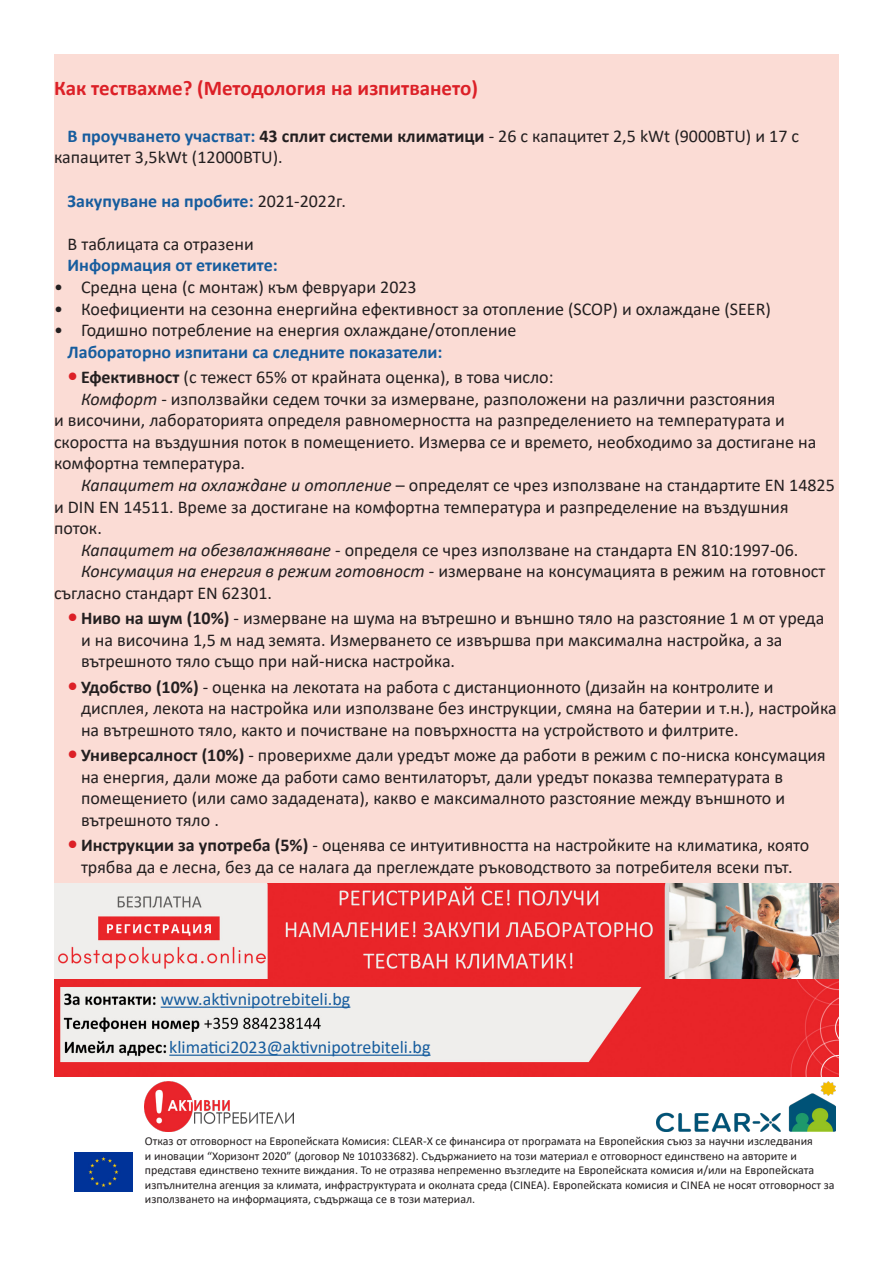
<style>
.page{position:relative;width:893px;height:1263px;background:#fff}
.page>*{position:absolute;margin:0;border:0;box-sizing:border-box;transform-origin:0 0}
.t1{font:700 21px "Calibri";color:#dc2027}
.t2{font:18px/21.6px "Calibri";color:#231f20}
.t3{font:700 18px "Calibri";color:#175d9e}
.t4{font:18px "Calibri";color:#175d9e}
.t5{font:12px/14.4px "Calibri";color:#231f20}
.s1{font-weight:700;color:#175d9e}
.s2{font-weight:700}
.s3{font-weight:400;color:#231f20}
.s4{font-weight:700;font-size:21px;color:#dc2027}
.s5{font-style:italic}
</style>
<div class="page">
<div style="left:54px;top:54px;width:785px;height:830px;background:#fbdcd5"></div>
<img style="left:657px;top:1082px;width:179px;height:49px">
<img style="left:74px;top:1153px;width:59px;height:39px">
<img style="left:145px;top:1082px;width:149px;height:49px">
<img style="left:54px;top:884px;width:785px;height:95px">
<img style="left:54px;top:979px;width:785px;height:97px">
<hr style="left:161px;top:1006px;width:189px;height:2px;background:#175d9e">
<hr style="left:169px;top:1054px;width:261px;height:2px;background:#175d9e">
<p class="t1" style="left:54px;top:73px;width:425px">Как тествахме? (Методология на изпитването)</p>
<p class="t2" style="left:54px;top:125px;width:747px;text-indent:14px"><span class="s1">В проучването участват:</span> <span class="s2">43 сплит системи климатици</span> - 26 с капацитет 2,5 kWt (9000BTU) и 17 с капацитет 3,5kWt (12000BTU).</p>
<p class="t3" style="left:68px;top:188px;width:280px">Закупуване на пробите: <span class="s3">2021-2022г.</span></p>
<p class="t2" style="left:68px;top:233px;width:188px">В таблицата са отразени</p>
<p class="t3" style="left:68px;top:253px;width:212px">Информация от етикетите:</p>
<p class="t2" style="left:54px;top:276px;width:364px">• Средна цена (с монтаж) към февруари 2023</p>
<p class="t2" style="left:54px;top:297px;width:718px">• Коефициенти на сезонна енергийна ефективност за отопление (SCOP) и охлаждане (SEER)</p>
<p class="t2" style="left:54px;top:319px;width:464px">• Годишно потребление на енергия охлаждане/отопление</p>
<p class="t3" style="left:68px;top:339px;width:376px">Лабораторно изпитани са следните показатели:</p>
<p class="t2" style="left:68px;top:366px;width:488px"><span class="s4">•</span> <span class="s2">Ефективност</span> (с тежест 65% от крайната оценка), в това число:</p>
<p class="t2" style="left:54px;top:387px;width:764px;text-indent:27px"><span class="s5">Комфорт</span> - използвайки седем точки за измерване, разположени на различни разстояния<br>и височини, лабораторията определя равномерността на разпределението на температурата и скоростта на въздушния поток в помещението. Измерва се и времето, необходимо за достигане на комфортна температура.</p>
<p class="t2" style="left:54px;top:474px;width:782px;text-indent:27px"><span class="s5">Капацитет на охлаждане и отопление</span> – определят се чрез използване на стандартите ΕΝ 14825 и DIN EN 14511. Време за достигане на комфортна температура и разпределение на въздушния поток.</p>
<p class="t2" style="left:81px;top:539px;width:719px"><span class="s5">Капацитет на обезвлажняване</span> - определя се чрез използване на стандарта EN 810:1997-06.</p>
<p class="t2" style="left:54px;top:560px;width:773px;text-indent:27px"><span class="s5">Консумация на енергия в режим готовност</span> - измерване на консумацията в режим на готовност съгласно стандарт EN 62301.</p>
<p class="t2" style="left:81px;top:607px;width:745px;text-indent:-14px"><span class="s4">•</span> <span class="s2">Ниво на шум (10%)</span> - измерване на шума на вътрешно и външно тяло на разстояние 1 м от уреда и на височина 1,5 м над земята. Измерването се извършва при максимална настройка, а за вътрешното тяло също при най-ниска настройка.</p>
<p class="t2" style="left:81px;top:675px;width:757px;text-indent:-14px"><span class="s4">•</span> <span class="s2">Удобство (10%)</span> - оценка на лекотата на работа с дистанционното (дизайн на контролите и дисплея, лекота на настройка или използване без инструкции, смяна на батерии и т.н.), настройка на вътрешното тяло, както и почистване на повърхността на устройството и филтрите.</p>
<p class="t2" style="left:81px;top:744px;width:746px;text-indent:-14px"><span class="s4">•</span> <span class="s2">Универсалност (10%)</span> - проверихме дали уредът може да работи в режим с по-ниска консумация на енергия, дали може да работи само вентилаторът, дали уредът показва температурата в помещението (или само зададената), какво е максималното разстояние между външното и вътрешното тяло .</p>
<p class="t2" style="left:68px;top:834px;width:743px;text-align:center"><span class="s4">•</span> <span class="s2">Инструкции за употреба (5%)</span> - оценява се интуитивността на настройките на климатика, която трябва да е лесна, без да се налага да преглеждате ръководството за потребителя всеки път.</p>
<p class="t4" style="left:161px;top:987px;width:191px">www.aktivnipotrebiteli.bg</p>
<p class="t4" style="left:169px;top:1035px;width:263px">klimatici2023@aktivnipotrebiteli.bg</p>
<p class="t5" style="left:145px;top:1134px;width:691px">Отказ от отговорност на Европейската Комисия: CLEAR-X се финансира от програмата на Европейския съюз за научни изследвания<br>и иновации “Хоризонт 2020” (договор № 101033682). Съдържанието на този материал е отговорност единствено на авторите и представя единствено техните виждания. То не отразява непременно възгледите на Европейската комисия и/или на Европейската изпълнителна агенция за климата, инфраструктурата и околната среда (CINEA). Европейската комисия и CINEA не носят отговорност за използването на информацията, съдържаща се в този материал.</p>
</div>
